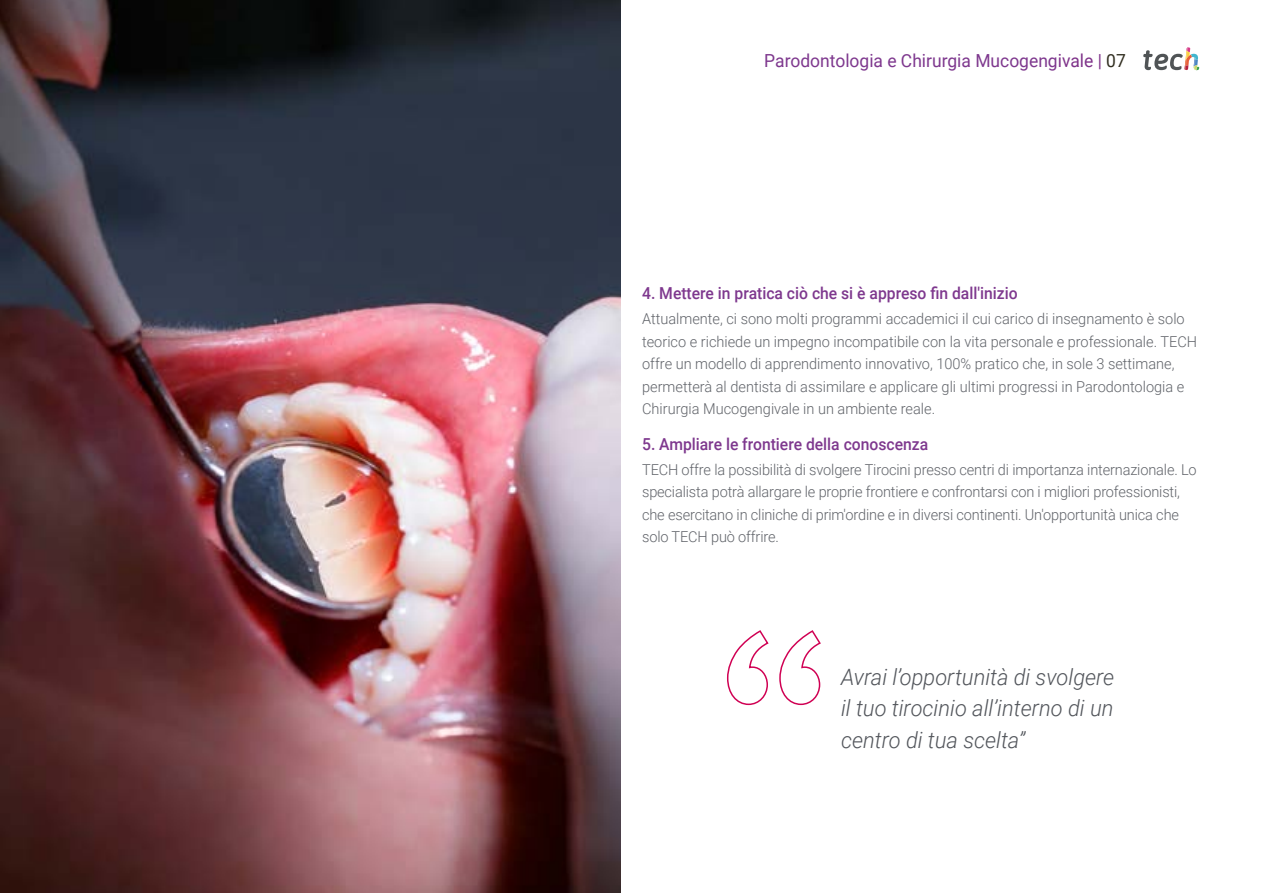
<style>
.page{position:relative;width:1263px;height:893px;background:#fff}
.page>*{position:absolute;margin:0;border:0;box-sizing:border-box;transform-origin:0 0}
.t1{font:italic 300 22.5px/31.5px "Roboto";color:#52555b;text-align:justify}
.t2{font:18px "Roboto";color:#7e388e}
.t3{font:500 16.5px "Roboto";color:#7e388e;scale:.95 1}
.t4{font:300 15px/22.5px "Roboto";color:#61646a}
.s1{color:#7e3289}
.s2{color:#312e20}
</style>
<div class="page">
<img style="left:0;top:0;width:621px;height:893px">
<svg style="left:1143px;top:47px;width:56px;height:24px"></svg>
<svg style="left:727px;top:630px;width:94px;height:76px"></svg>
<p class="t2" style="left:764px;top:48px;width:363px">Parodontologia e Chirurgia Mucogeng<span class="s1">ivale |</span> <span class="s2">07</span></p>
<p class="t3" style="left:642px;top:282px;width:397px">4. Mettere in pratica ciò che si è appreso fin dall'inizio</p>
<p class="t4" style="left:642px;top:307px;width:556px">Attualmente, ci sono molti programmi accademici il cui carico di insegnamento è solo teorico e richiede un impegno incompatibile con la vita personale e professionale. TECH offre un modello di apprendimento innovativo, 100% pratico che, in sole 3 settimane, permetterà al dentista di assimilare e applicare gli ultimi progressi in Parodontologia e Chirurgia Mucogengivale in un ambiente reale.</p>
<p class="t3" style="left:642px;top:433px;width:303px">5. Ampliare le frontiere della conoscenza</p>
<p class="t4" style="left:642px;top:458px;width:556px">TECH offre la possibilità di svolgere Tirocini presso centri di importanza internazionale. Lo specialista potrà allargare le proprie frontiere e confrontarsi con i migliori professionisti, che esercitano in cliniche di prim'ordine e in diversi continenti. Un'opportunità unica che solo TECH può offrire.</p>
<h1 class="t1" style="left:841px;top:660px;width:275px">Avrai l’opportunità di svolgere il tuo tirocinio all’interno di un centro di tua scelta”</h1>
</div>
